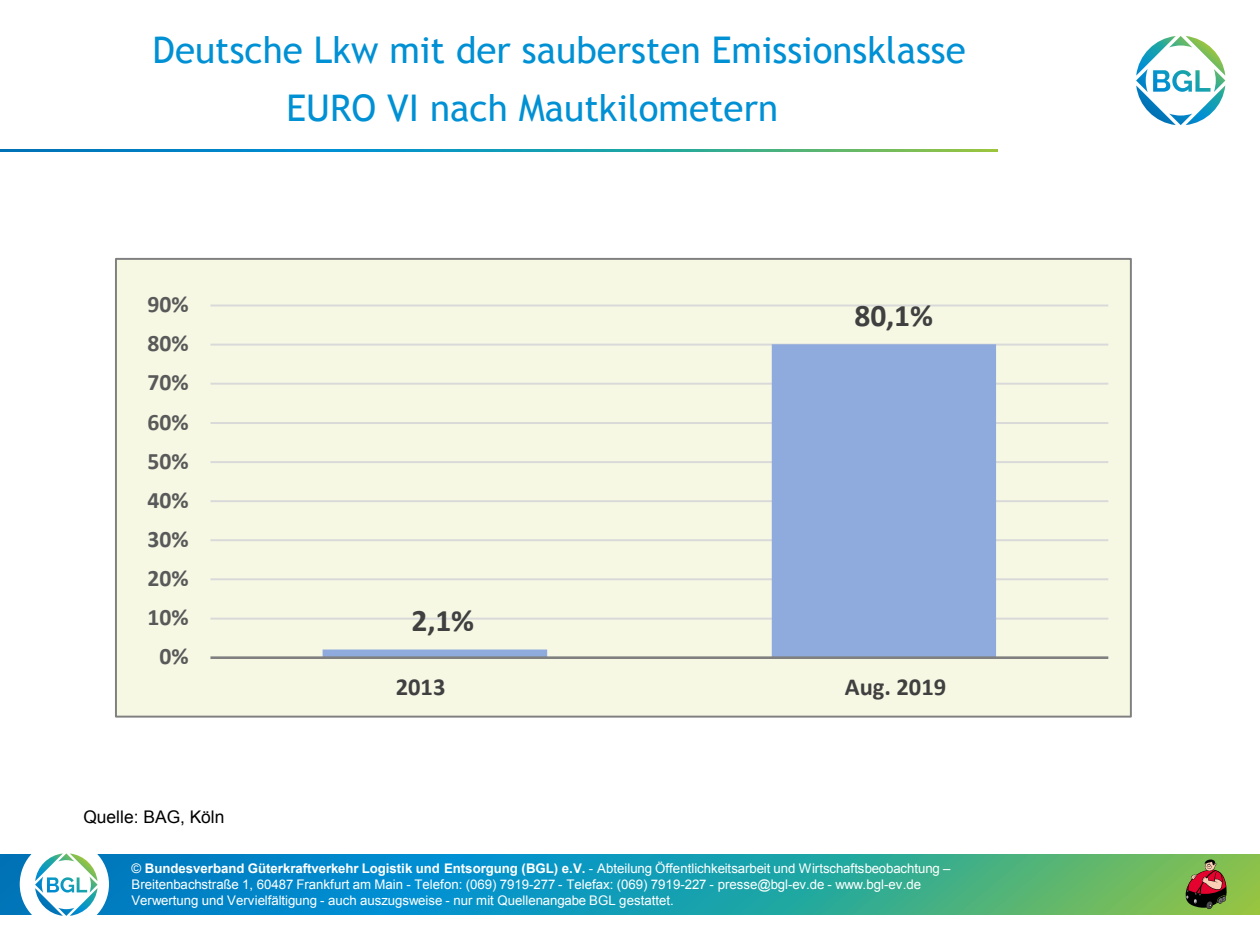
<style>
.page{position:relative;width:1260px;height:945px;background:#fff}
.page>*{position:absolute;margin:0;border:0;box-sizing:border-box;transform-origin:0 0}
.t1{font:36.75px/57.2px "Trebuchet MS";color:#0090d4}
.t2{font:700 31.5px "Calibri";color:#404040}
.t3{font:700 24.5px "Calibri";color:#404040}
.t4{font:700 23.62px "Calibri";color:#595959}
.t5{font:17.5px "Arial";letter-spacing:-.005em;color:#000}
.t6{font:13.3px/15.8px "Arial";color:#fff}
.s1{font-weight:700}
</style>
<div class="page">
<div style="left:115px;top:258px;width:1017px;height:460px;background:#f6f8e4;border:2px solid #808080"></div>
<svg style="left:0;top:854px;width:1260px;height:60px;background:#249da5"></svg>
<div style="left:20px;top:840px;width:89px;height:89px;background:#fff;border-radius:50%"></div>
<svg style="left:1186px;top:860px;width:41px;height:49px;background:#7c583c"></svg>
<svg style="left:0;top:150px;width:997px;height:1px"></svg>
<svg style="left:1136px;top:36px;width:89px;height:89px"></svg>
<svg style="left:35px;top:853px;width:63px;height:63px"></svg>
<hr style="left:210px;top:618px;width:898px;height:2px;background:#d9d9d9">
<hr style="left:210px;top:578px;width:898px;height:2px;background:#d9d9d9">
<hr style="left:210px;top:539px;width:898px;height:2px;background:#d9d9d9">
<hr style="left:210px;top:500px;width:898px;height:2px;background:#d9d9d9">
<hr style="left:210px;top:461px;width:898px;height:2px;background:#d9d9d9">
<hr style="left:210px;top:422px;width:898px;height:2px;background:#d9d9d9">
<hr style="left:210px;top:383px;width:898px;height:2px;background:#d9d9d9">
<hr style="left:210px;top:344px;width:898px;height:2px;background:#d9d9d9">
<hr style="left:210px;top:305px;width:898px;height:2px;background:#d9d9d9">
<svg style="left:323px;top:344px;width:673px;height:312px"></svg>
<hr style="left:210px;top:656px;width:898px;height:3px;background:#808080">
<h1 class="t1" style="left:287px;top:22px;width:681px;text-indent:-134px">Deutsche Lkw mit der saubersten Emissionsklasse<br>EURO VI nach Mautkilometern</h1>
<h3 class="t4" style="left:147px;top:290px;width:43px">90%</h3>
<h3 class="t4" style="left:147px;top:329px;width:43px">80%</h3>
<h3 class="t4" style="left:147px;top:368px;width:43px">70%</h3>
<h3 class="t4" style="left:147px;top:407px;width:43px">60%</h3>
<h3 class="t4" style="left:147px;top:446px;width:43px">50%</h3>
<h3 class="t4" style="left:147px;top:485px;width:43px">40%</h3>
<h3 class="t4" style="left:147px;top:525px;width:43px">30%</h3>
<h3 class="t4" style="left:147px;top:564px;width:43px">20%</h3>
<h3 class="t4" style="left:147px;top:603px;width:43px">10%</h3>
<h3 class="t4" style="left:159px;top:642px;width:31px">0%</h3>
<h3 class="t5" style="left:83px;top:805px;width:143px">Quelle: BAG, Köln</h3>
<h2 class="t2" style="left:411px;top:601px;width:64px">2,1%</h2>
<h2 class="t2" style="left:854px;top:296px;width:80px">80,1%</h2>
<h3 class="t3" style="left:396px;top:672px;width:51px">2013</h3>
<h3 class="t3" style="left:845px;top:672px;width:103px">Aug. 2019</h3>
<p class="t6" style="left:131px;top:861px;width:820px">© <span class="s1">Bundesverband Güterkraftverkehr Logistik und Entsorgung (BGL) e.V.</span> - Abteilung Öffentlichkeitsarbeit und Wirtschaftsbeobachtung –<br>Breitenbachstraße 1, 60487 Frankfurt am Main - Telefon: (069) 7919-277 - Telefax: (069) 7919-227 - presse@bgl-ev.de - www.bgl-ev.de<br>Verwertung und Vervielfältigung - auch auszugsweise - nur mit Quellenangabe BGL gestattet.</p>
</div>
